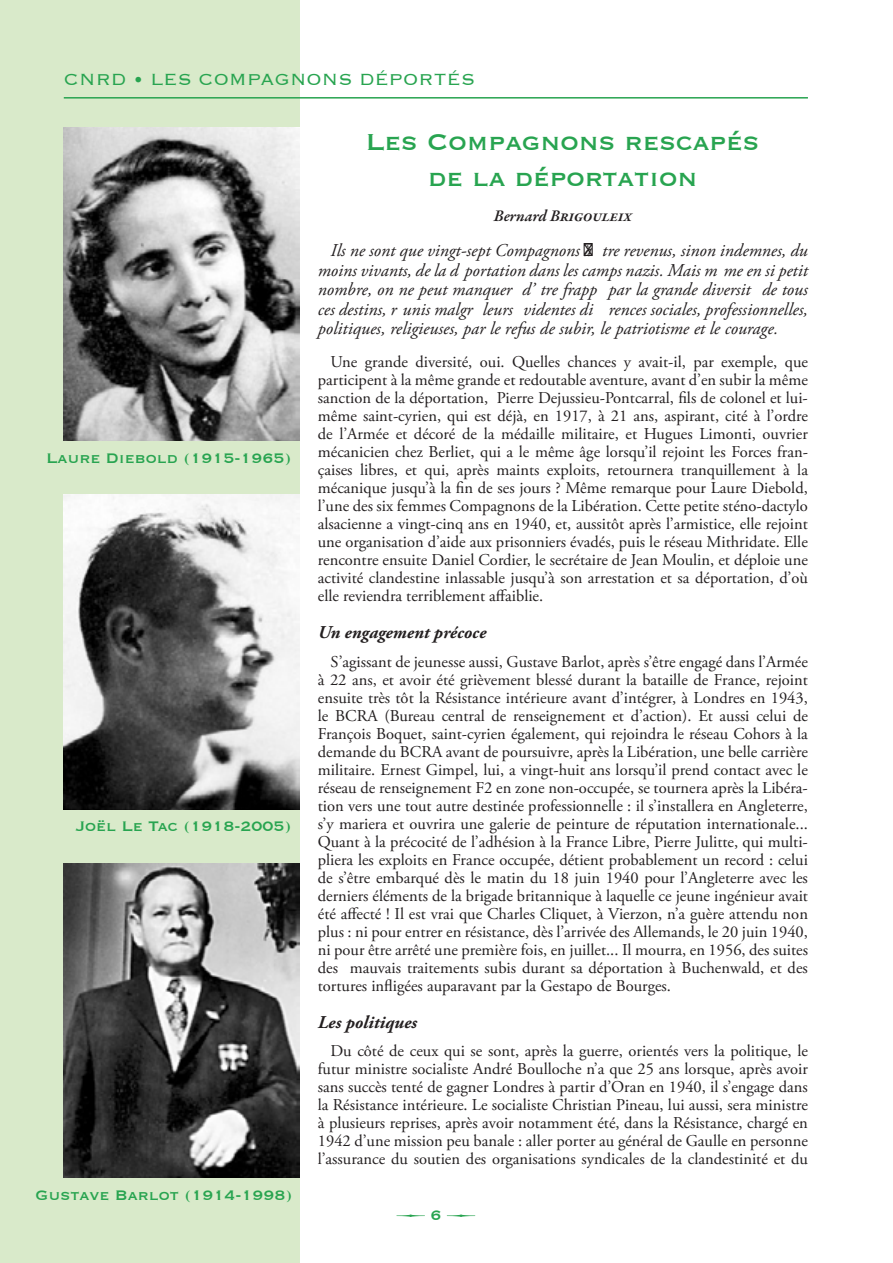
<style>
.page{position:relative;width:893px;height:1263px;background:#fff}
.page>*{position:absolute;margin:0;border:0;box-sizing:border-box;transform-origin:0 0}
.t1{font:30px/36px "Copperplate";color:#28a450;text-align:center}
.t2{font:300 21px "Copperplate";letter-spacing:.01em;color:#28a450}
.t3{font:italic 18px/19.5px "Adobe Garamond Pro";color:#231f20;text-align:justify}
.t4{font:18px "Copperplate";color:#28a450}
.t5{font:italic 700 18px "Adobe Garamond Pro";color:#231f20}
.t6{font:16.5px/18px "Adobe Garamond Pro";color:#231f20;text-align:justify}
.t7{font:italic 600 16.5px "Garamond Premr Pro";color:#231f20}
</style>
<div class="page">
<svg style="left:396px;top:1214px;width:29px;height:3px"></svg>
<svg style="left:447px;top:1214px;width:28px;height:3px"></svg>
<div style="left:0;top:0;width:300px;height:1263px;background:#d9eaca"></div>
<img style="left:64px;top:128px;width:236px;height:313px">
<img style="left:64px;top:494px;width:236px;height:315px">
<img style="left:64px;top:863px;width:236px;height:315px">
<hr style="left:64px;top:97px;width:744px;height:2px;background:#28a450">
<p class="t2" style="left:64px;top:66px;width:413px">CNRD • LES COMPAGNONS DÉPORTÉS</p>
<p class="t4" style="left:46px;top:446px;width:246px">Laure Diebold (1915-1965)</p>
<p class="t4" style="left:76px;top:815px;width:217px">Joël Le Tac (1918-2005)</p>
<p class="t4" style="left:35px;top:1184px;width:259px">Gustave Barlot (1914-1998)</p>
<h1 class="t1" style="left:366px;top:122px;width:395px">Les Compagnons rescapés de la déportation</h1>
<p class="t7" style="left:494px;top:206px;width:140px">Bernard Brigouleix</p>
<p class="t3" style="left:318px;top:241px;width:492px;text-indent:13px">Ils ne sont que vingt-sept Compagnons à être revenus, sinon indemnes, du moins vivants, de la déportation dans les camps nazis. Mais même en si petit nombre, on ne peut manquer d’être frappé par la grande diversité de tous ces destins, réunis malgré leurs évidentes différences sociales, professionnelles, politiques, religieuses, par le refus de subir, le patriotisme et le courage.</p>
<p class="t6" style="left:318px;top:354px;width:492px;text-indent:13px">Une grande diversité, oui. Quelles chances y avait-il, par exemple, que participent à la même grande et redoutable aventure, avant d’en subir la même sanction de la déportation, Pierre Dejussieu-Pontcarral, fils de colonel et lui&shy;même saint-cyrien, qui est déjà, en 1917, à 21 ans, aspirant, cité à l’ordre de l’Armée et décoré de la médaille militaire, et Hugues Limonti, ouvrier mécanicien chez Berliet, qui a le même âge lorsqu’il rejoint les Forces fran&shy;çaises libres, et qui, après maints exploits, retournera tranquillement à la mécanique jusqu’à la fin de ses jours ? Même remarque pour Laure Diebold, l’une des six femmes Compagnons de la Libération. Cette petite sténo-dactylo alsacienne a vingt-cinq ans en 1940, et, aussitôt après l’armistice, elle rejoint une organisation d’aide aux prisonniers évadés, puis le réseau Mithridate. Elle rencontre ensuite Daniel Cordier, le secrétaire de Jean Moulin, et déploie une activité clandestine inlassable jusqu’à son arrestation et sa déportation, d’où elle reviendra terriblement affaiblie.</p>
<p class="t5" style="left:318px;top:622px;width:170px">Un engagement précoce</p>
<p class="t6" style="left:318px;top:653px;width:492px;text-indent:13px">S’agissant de jeunesse aussi, Gustave Barlot, après s’être engagé dans l’Armée à 22 ans, et avoir été grièvement blessé durant la bataille de France, rejoint ensuite très tôt la Résistance intérieure avant d’intégrer, à Londres en 1943, le BCRA (Bureau central de renseignement et d’action). Et aussi celui de François Boquet, saint-cyrien également, qui rejoindra le réseau Cohors à la demande du BCRA avant de poursuivre, après la Libération, une belle carrière militaire. Ernest Gimpel, lui, a vingt-huit ans lorsqu’il prend contact avec le réseau de renseignement F2 en zone non-occupée, se tournera après la Libéra&shy;tion vers une tout autre destinée professionnelle : il s’installera en Angleterre, s’y mariera et ouvrira une galerie de peinture de réputation internationale...<br>Quant à la précocité de l’adhésion à la France Libre, Pierre Julitte, qui multi&shy;pliera les exploits en France occupée, détient probablement un record : celui de s’être embarqué dès le matin du 18 juin 1940 pour l’Angleterre avec les derniers éléments de la brigade britannique à laquelle ce jeune ingénieur avait été affecté ! Il est vrai que Charles Cliquet, à Vierzon, n’a guère attendu non plus : ni pour entrer en résistance, dès l’arrivée des Allemands, le 20 juin 1940, ni pour être arrêté une première fois, en juillet... Il mourra, en 1956, des suites des mauvais traitements subis durant sa déportation à Buchenwald, et des tortures infligées auparavant par la Gestapo de Bourges.</p>
<p class="t5" style="left:318px;top:1011px;width:101px">Les politiques</p>
<p class="t6" style="left:318px;top:1042px;width:492px;text-indent:13px">Du côté de ceux qui se sont, après la guerre, orientés vers la politique, le futur ministre socialiste André Boulloche n’a que 25 ans lorsque, après avoir sans succès tenté de gagner Londres à partir d’Oran en 1940, il s’engage dans la Résistance intérieure. Le socialiste Christian Pineau, lui aussi, sera ministre à plusieurs reprises, après avoir notamment été, dans la Résistance, chargé en 1942 d’une mission peu banale : aller porter au général de Gaulle en personne l’assurance du soutien des organisations syndicales de la clandestinité et du</p>
<p class="t4" style="left:430px;top:1204px;width:12px">6</p>
</div>
